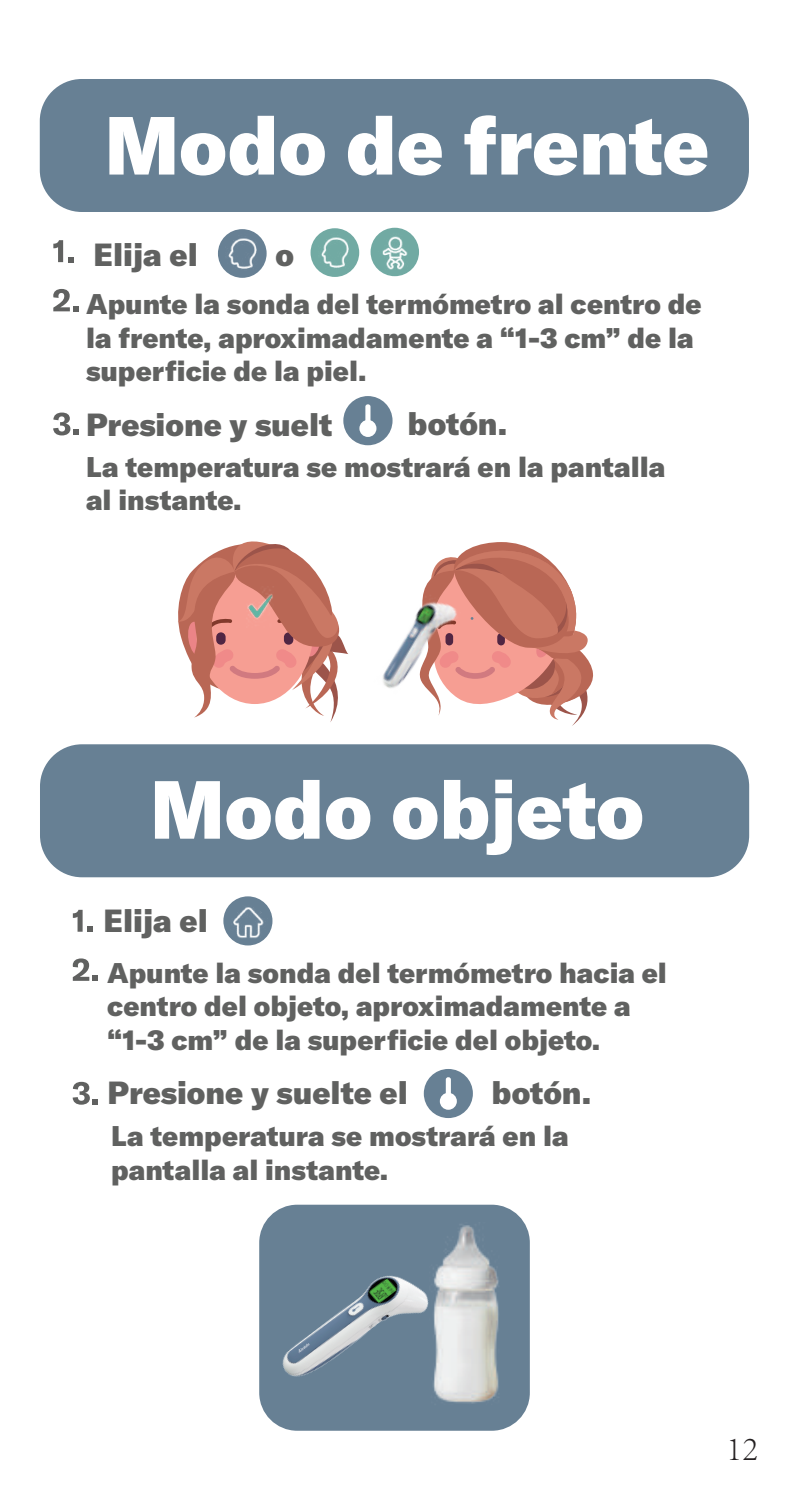
<style>
.page{position:relative;width:794px;height:1489px;background:#fff}
.page>*{position:absolute;margin:0;border:0;box-sizing:border-box;transform-origin:0 0}
.t1{font:900 80.85px "GT America";color:#fff}
.t2{font:300 35px "Adobe Song Std";color:#231f20}
.t3{font:900 31.5px "GT America";color:#606160}
.t4{font:900 28px/33.6px "GT America";color:#606160}
</style>
<div class="page">
<div style="left:223px;top:896px;width:49px;height:49px;background:#678094;border-radius:50%"></div>
<img style="left:233px;top:905px;width:35px;height:33px">
<svg style="left:73px;top:909px;width:20px;height:22px"></svg>
<div style="left:40px;top:79px;width:709px;height:133px;background:#678094;border-radius:42px"></div>
<div style="left:310px;top:228px;width:49px;height:49px;background:#71aaa3;border-radius:50%"></div>
<img style="left:318px;top:233px;width:34px;height:38px">
<div style="left:218px;top:229px;width:49px;height:49px;background:#678094;border-radius:50%"></div>
<img style="left:225px;top:234px;width:34px;height:38px">
<div style="left:370px;top:228px;width:49px;height:48px;background:#71aaa3;border-radius:50%"></div>
<img style="left:371px;top:233px;width:47px;height:44px">
<svg style="left:53px;top:240px;width:20px;height:22px"></svg>
<svg style="left:53px;top:289px;width:26px;height:22px"></svg>
<svg style="left:53px;top:412px;width:25px;height:23px"></svg>
<div style="left:343px;top:396px;width:49px;height:49px;background:#678094;border-radius:50%"></div>
<div style="left:359px;top:420px;width:17px;height:17px;background:#fff;border-radius:50%"></div>
<div style="left:365px;top:404px;width:5px;height:24px;background:#fff;border-radius:2px"></div>
<div style="left:40px;top:744px;width:709px;height:133px;background:#678094;border-radius:42px"></div>
<svg style="left:73px;top:958px;width:25px;height:22px"></svg>
<svg style="left:73px;top:1081px;width:25px;height:23px"></svg>
<div style="left:424px;top:1068px;width:49px;height:49px;background:#678094;border-radius:50%"></div>
<div style="left:440px;top:1092px;width:17px;height:17px;background:#fff;border-radius:50%"></div>
<div style="left:446px;top:1077px;width:5px;height:24px;background:#fff;border-radius:2px"></div>
<svg style="left:178px;top:541px;width:170px;height:181px"></svg>
<img style="left:232px;top:586px;width:49px;height:49px">
<img style="left:382px;top:640px;width:22px;height:48px">
<svg style="left:404px;top:542px;width:190px;height:184px"></svg>
<div style="left:259px;top:1204px;width:271px;height:226px;background:#678094;border-radius:38px"></div>
<img style="left:437px;top:1224px;width:62px;height:180px">
<img style="left:282px;top:1270px;width:155px;height:126px">
<h1 class="t1" style="left:105px;top:94px;width:606px">Modo de frente</h1>
<p class="t3" style="left:94px;top:234px;width:106px">Elija el</p>
<p class="t3" style="left:275px;top:234px;width:20px">o</p>
<p class="t4" style="left:86px;top:287px;width:617px">Apunte la sonda del termómetro al centro de la frente, aproximadamente a “1-3 cm” de la superficie de la piel.</p>
<p class="t3" style="left:86px;top:404px;width:248px">Presione y suelt</p>
<p class="t3" style="left:407px;top:403px;width:101px">botón.</p>
<p class="t4" style="left:86px;top:449px;width:581px">La temperatura se mostrará en la pantalla al instante.</p>
<h1 class="t1" style="left:150px;top:757px;width:495px">Modo objeto</h1>
<p class="t3" style="left:103px;top:900px;width:106px">Elija el</p>
<p class="t4" style="left:107px;top:955px;width:561px">Apunte la sonda del termómetro hacia el centro del objeto, aproximadamente a “1-3 cm” de la superficie del objeto.</p>
<p class="t3" style="left:107px;top:1072px;width:302px">Presione y suelte el</p>
<p class="t3" style="left:491px;top:1072px;width:101px">botón.</p>
<p class="t4" style="left:111px;top:1118px;width:459px">La temperatura se mostrará en la pantalla al instante.</p>
<p class="t2" style="left:726px;top:1428px;width:34px">12</p>
</div>
